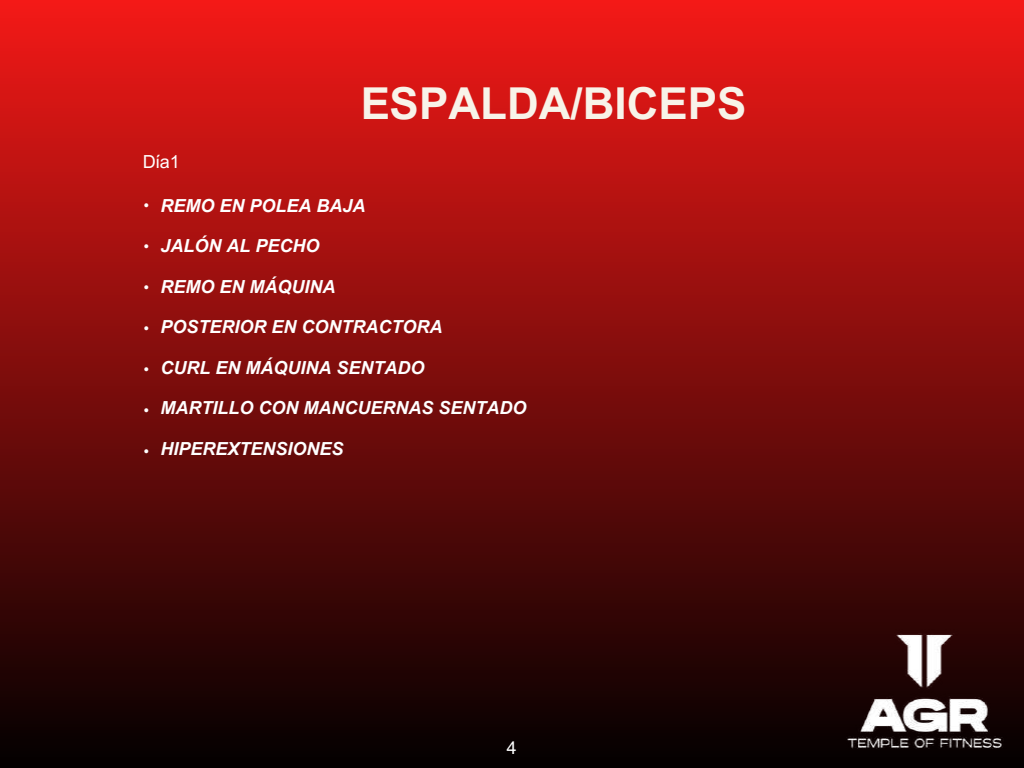
<style>
.page{position:relative;width:1024px;height:768px;background:#fff}
.page>*{position:absolute;margin:0;border:0;box-sizing:border-box;transform-origin:0 0}
.t1{font:700 44px "Arial MT Pro";color:#fafff5}
.t2{font:italic 700 18px "Arial MT Pro";color:#fff}
.t3{font:18px "Arial MT Pro";color:#fff}
.t4{font:18px "Helvetica World";color:#fff}
.t5{font:italic 700 13.5px "Arial MT Pro";color:#fff}
</style>
<div class="page">
<div style="left:0;top:0;width:1024px;height:768px;background:linear-gradient(to bottom,#f41917,#020000)"></div>
<img style="left:815px;top:628px;width:209px;height:126px">
<p class="t3" style="left:143px;top:155px;width:39px">Día1</p>
<h1 class="t1" style="left:360px;top:87px;width:388px">ESPALDA/BICEPS</h1>
<p class="t5" style="left:143px;top:200px;width:6px">•</p>
<p class="t5" style="left:143px;top:241px;width:6px">•</p>
<p class="t5" style="left:143px;top:282px;width:6px">•</p>
<p class="t5" style="left:143px;top:323px;width:6px">•</p>
<p class="t5" style="left:143px;top:364px;width:6px">•</p>
<p class="t5" style="left:143px;top:405px;width:6px">•</p>
<p class="t5" style="left:143px;top:446px;width:6px">•</p>
<p class="t2" style="left:161px;top:199px;width:207px">REMO EN POLEA BAJA</p>
<p class="t2" style="left:161px;top:239px;width:161px">JALÓN AL PECHO</p>
<p class="t2" style="left:161px;top:280px;width:176px">REMO EN MÁQUINA</p>
<p class="t2" style="left:161px;top:320px;width:284px">POSTERIOR EN CONTRACTORA</p>
<p class="t2" style="left:161px;top:361px;width:265px">CURL EN MÁQUINA SENTADO</p>
<p class="t2" style="left:161px;top:401px;width:367px">MARTILLO CON MANCUERNAS SENTADO</p>
<p class="t2" style="left:161px;top:442px;width:185px">HIPEREXTENSIONES</p>
<p class="t4" style="left:506px;top:737px;width:12px">4</p>
</div>
